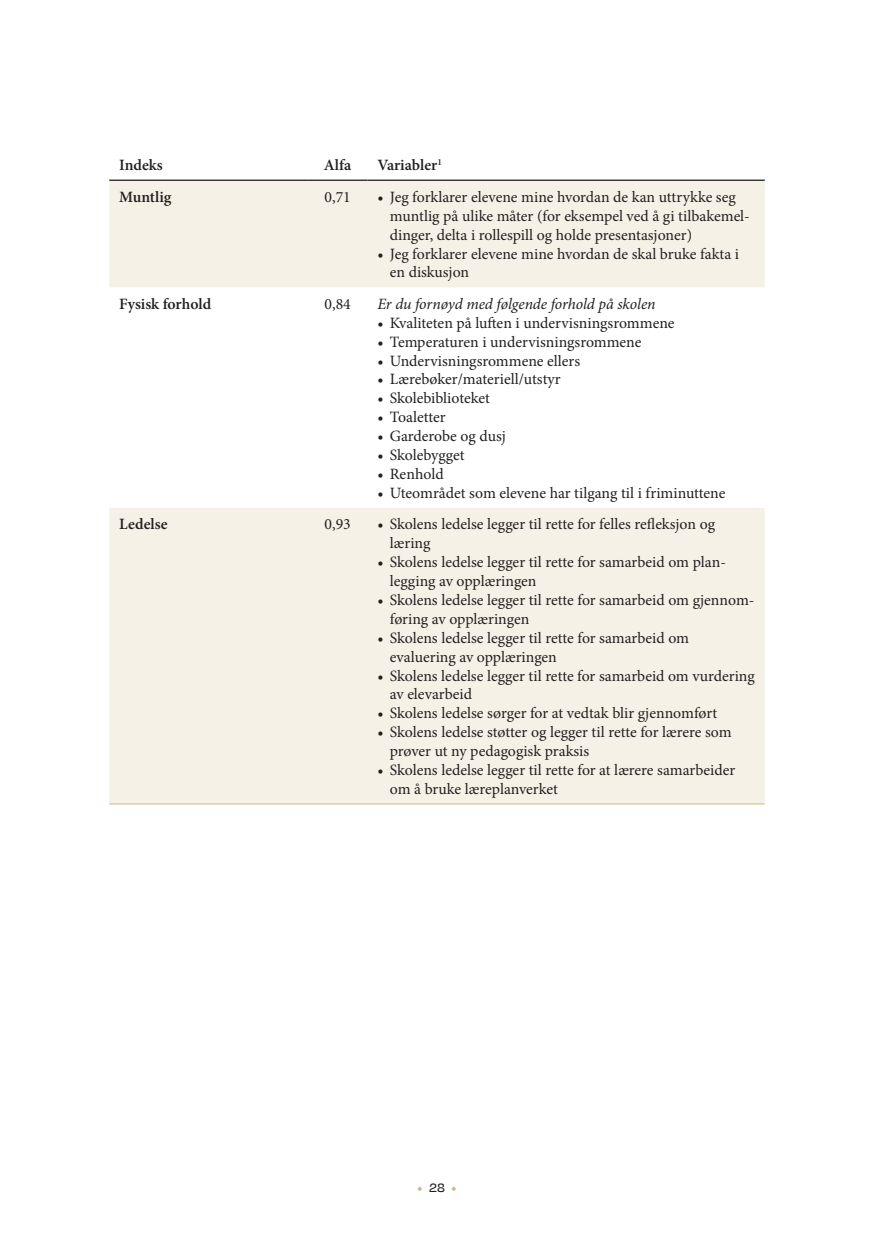
<style>
.page{position:relative;width:874px;height:1241px;background:#fff}
.page>*{position:absolute;margin:0;border:0;box-sizing:border-box;transform-origin:0 0}
.TD_punkt{font:15.75px/18.9px "Minion Pro";color:#231f20}
.TH{font:600 15.75px "Minion Pro";color:#231f20}
.TD{font:italic 15.75px "Minion Pro";letter-spacing:-.005em;color:#231f20}
.TD_C{font:15.75px "Minion Pro";color:#231f20}
.TH_C{font:600 15.75px "Minion Pro";color:#231f20}
.t1{font:700 14px "Minion Pro";color:#cfb887}
.s1{font-family:"Degular";font-weight:500;color:#231f20}
</style>
<div class="page">
<svg style="left:109px;top:181px;width:655px;height:622px;fill:#f5f1e7"></svg>
<hr style="left:109px;top:179px;width:199px;height:2px;background:#231f20">
<hr style="left:308px;top:179px;width:59px;height:2px;background:#231f20">
<hr style="left:367px;top:179px;width:397px;height:2px;background:#231f20">
<hr style="left:109px;top:803px;width:199px;height:1px;background:#cfb887">
<hr style="left:308px;top:803px;width:59px;height:1px;background:#cfb887">
<hr style="left:367px;top:803px;width:397px;height:1px;background:#cfb887">
<p class="TH" style="left:119px;top:154px;width:45px">Indeks</p>
<p class="TH_C" style="left:324px;top:154px;width:29px">Alfa</p>
<p class="TH" style="left:377px;top:154px;width:66px">Variabler<sup>1</sup></p>
<p class="TH" style="left:119px;top:186px;width:54px">Muntlig</p>
<p class="TD_C" style="left:324px;top:186px;width:28px">0,71</p>
<p class="TD_punkt" style="left:389px;top:187px;width:361px;text-indent:-12px">• Jeg forklarer elevene mine hvordan de kan uttrykke seg muntlig på ulike måter (for eksempel ved å gi tilbakemel&shy;dinger, delta i rollespill og holde presentasjoner)</p>
<p class="TD_punkt" style="left:389px;top:244px;width:350px;text-indent:-12px">• Jeg forklarer elevene mine hvordan de skal bruke fakta i en diskusjon</p>
<p class="TH" style="left:119px;top:293px;width:94px">Fysisk forhold</p>
<p class="TD_C" style="left:324px;top:293px;width:28px">0,84</p>
<p class="TD" style="left:377px;top:293px;width:280px">Er du fornøyd med følgende forhold på skolen</p>
<p class="TD_punkt" style="left:377px;top:313px;width:298px">• Kvaliteten på luften i undervisningsrommene</p>
<p class="TD_punkt" style="left:377px;top:332px;width:265px">• Temperaturen i undervisningsrommene</p>
<p class="TD_punkt" style="left:377px;top:351px;width:204px">• Undervisningsrommene ellers</p>
<p class="TD_punkt" style="left:377px;top:370px;width:185px">• Lærebøker/materiell/utstyr</p>
<p class="TD_punkt" style="left:377px;top:389px;width:114px">• Skolebiblioteket</p>
<p class="TD_punkt" style="left:377px;top:408px;width:70px">• Toaletter</p>
<p class="TD_punkt" style="left:377px;top:426px;width:130px">• Garderobe og dusj</p>
<p class="TD_punkt" style="left:377px;top:445px;width:89px">• Skolebygget</p>
<p class="TD_punkt" style="left:377px;top:464px;width:68px">• Renhold</p>
<p class="TD_punkt" style="left:377px;top:483px;width:349px">• Uteområdet som elevene har tilgang til i friminuttene</p>
<p class="TH" style="left:119px;top:513px;width:50px">Ledelse</p>
<p class="TD_C" style="left:324px;top:513px;width:28px">0,93</p>
<p class="TD_punkt" style="left:389px;top:514px;width:326px;text-indent:-12px">• Skolens ledelse legger til rette for felles refleksjon og læring</p>
<p class="TD_punkt" style="left:389px;top:552px;width:336px;text-indent:-12px">• Skolens ledelse legger til rette for samarbeid om plan&shy;legging av opplæringen</p>
<p class="TD_punkt" style="left:389px;top:590px;width:366px;text-indent:-12px">• Skolens ledelse legger til rette for samarbeid om gjennom&shy;føring av opplæringen</p>
<p class="TD_punkt" style="left:389px;top:628px;width:301px;text-indent:-12px">• Skolens ledelse legger til rette for samarbeid om evaluering av opplæringen</p>
<p class="TD_punkt" style="left:389px;top:666px;width:366px;text-indent:-12px">• Skolens ledelse legger til rette for samarbeid om vurdering av elevarbeid</p>
<p class="TD_punkt" style="left:377px;top:703px;width:341px">• Skolens ledelse sørger for at vedtak blir gjennomført</p>
<p class="TD_punkt" style="left:389px;top:722px;width:343px;text-indent:-12px">• Skolens ledelse støtter og legger til rette for lærere som prøver ut ny pedagogisk praksis</p>
<p class="TD_punkt" style="left:389px;top:760px;width:347px;text-indent:-12px">• Skolens ledelse legger til rette for at lærere samarbeider om å bruke læreplanverket</p>
<p class="t1" style="left:417px;top:1176px;width:41px">• <span class="s1">28</span> •</p>
</div>
